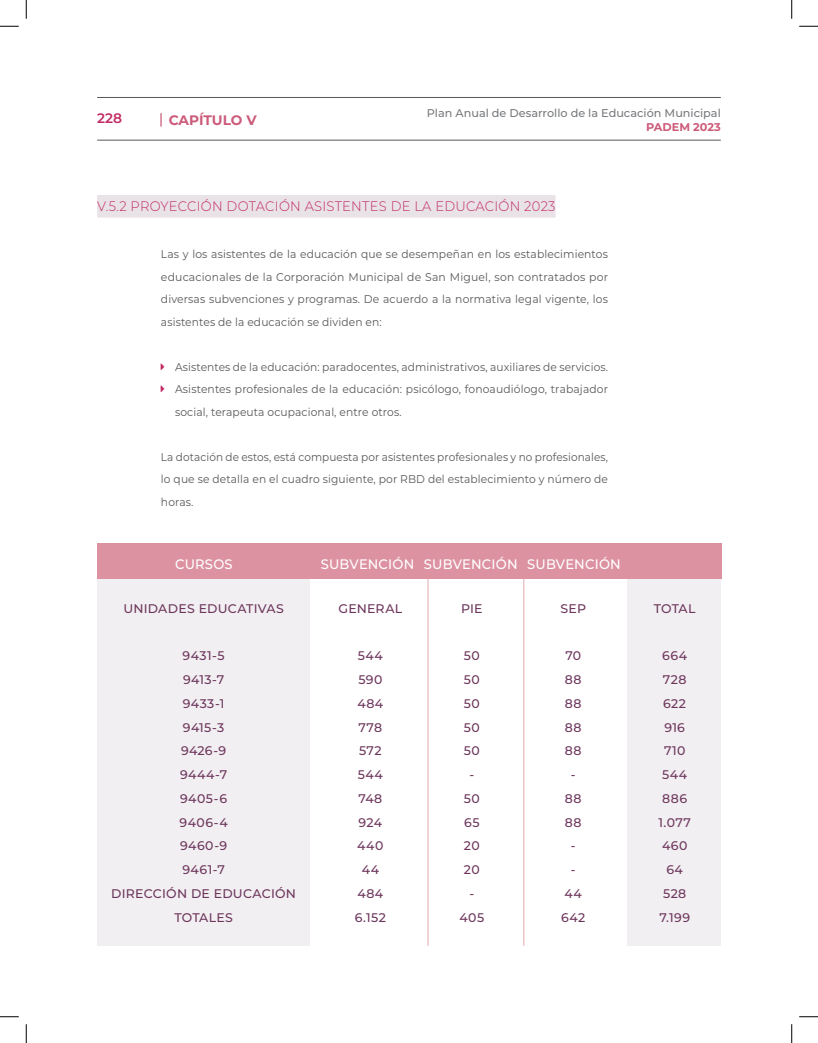
<style>
.page{position:relative;width:818px;height:1043px;background:#fff}
.page>*{position:absolute;margin:0;border:0;box-sizing:border-box;transform-origin:0 0}
.Parrafo{font:300 13.75px "Montserrat";letter-spacing:.02em;color:#c12b63;scale:.95 1}
.t1{font:500 13.75px "Montserrat";letter-spacing:.015em;color:#fff;scale:.95 1}
.t2{font:700 13.75px "Montserrat";letter-spacing:-.01em;color:#cc5b7a}
.t3{font:600 13.75px "Montserrat";color:#c12b63}
.t4{font:500 12.5px "Montserrat";letter-spacing:.03em;color:#6d365c}
.t5{font:500 12.5px "Montserrat";letter-spacing:.01em;color:#6d365c}
.Parrafo_numerado{font:11.25px/22.5px "Montserrat";letter-spacing:.01em;color:#57585a;text-align:justify;scale:.95 1}
.Parrafo_numerado-2{font:11.25px/22.5px "Montserrat";letter-spacing:.01em;color:#57585a;text-align:justify;scale:.93 1}
.t6{font:500 11.25px "Montserrat";color:#787a7d}
.t7{font:700 11.25px "Montserrat";color:#cc5b7a}
</style>
<div class="page">
<hr style="left:97px;top:140px;width:623px;height:1px;background:#57585a">
<hr style="left:97px;top:97px;width:623px;height:1px;background:#57585a">
<svg style="left:160px;top:113px;width:2px;height:14px"></svg>
<hr style="left:427px;top:578px;width:1px;height:367px;background:#e9bac2">
<hr style="left:523px;top:578px;width:1px;height:367px;background:#e9bac2">
<div style="left:97px;top:195px;width:458px;height:22px;background:#e9e2e7"></div>
<div style="left:98px;top:578px;width:212px;height:367px;background:#f2eff2"></div>
<div style="left:626px;top:578px;width:94px;height:367px;background:#f2eff2"></div>
<div style="left:97px;top:543px;width:624px;height:36px;background:#dc92a1"></div>
<svg style="left:0;top:26px;width:19px;height:1px"></svg>
<svg style="left:799px;top:26px;width:19px;height:1px"></svg>
<svg style="left:0;top:1016px;width:19px;height:1px"></svg>
<svg style="left:799px;top:1016px;width:19px;height:1px"></svg>
<svg style="left:26px;top:0;width:1px;height:19px"></svg>
<svg style="left:26px;top:1024px;width:1px;height:18px"></svg>
<svg style="left:791px;top:0;width:1px;height:19px"></svg>
<svg style="left:791px;top:1024px;width:1px;height:18px"></svg>
<p class="t3" style="left:97px;top:108px;width:26px">228</p>
<p class="t2" style="left:169px;top:110px;width:89px">CAPÍTULO V</p>
<p class="t6" style="left:427px;top:105px;width:295px">Plan Anual de Desarrollo de la Educación Municipal</p>
<p class="t7" style="left:646px;top:119px;width:76px">PADEM 2023</p>
<p class="Parrafo" style="left:97px;top:197px;width:484px">V.5.2 PROYECCIÓN DOTACIÓN ASISTENTES DE LA EDUCACIÓN 2023</p>
<p class="Parrafo_numerado" style="left:161px;top:242px;width:472px">Las y los asistentes de la educación que se desempeñan en los establecimientos educacionales de la Corporación Municipal de San Miguel, son contratados por diversas subvenciones y programas. De acuerdo a la normativa legal vigente, los asistentes de la educación se dividen en:</p>
<p class="Parrafo_numerado" style="left:175px;top:355px;width:457px">Asistentes de la educación: paradocentes, administrativos, auxiliares de servicios.</p>
<p class="Parrafo_numerado" style="left:175px;top:377px;width:457px">Asistentes profesionales de la educación: psicólogo, fonoaudiólogo, trabajador social, terapeuta ocupacional, entre otros.</p>
<p class="Parrafo_numerado-2" style="left:161px;top:445px;width:482px">La dotación de estos, está compuesta por asistentes profesionales y no profesionales, lo que se detalla en el cuadro siguiente, por RBD del establecimiento y número de horas.</p>
<p class="t1" style="left:175px;top:554px;width:62px">CURSOS</p>
<p class="t1" style="left:321px;top:554px;width:100px">SUBVENCIÓN</p>
<p class="t1" style="left:424px;top:554px;width:100px">SUBVENCIÓN</p>
<p class="t1" style="left:527px;top:554px;width:100px">SUBVENCIÓN</p>
<p class="t4" style="left:123px;top:599px;width:162px">UNIDADES EDUCATIVAS</p>
<p class="t4" style="left:183px;top:647px;width:44px">9431-5</p>
<p class="t4" style="left:183px;top:671px;width:43px">9413-7</p>
<p class="t4" style="left:183px;top:694px;width:43px">9433-1</p>
<p class="t4" style="left:183px;top:718px;width:43px">9415-3</p>
<p class="t4" style="left:181px;top:742px;width:47px">9426-9</p>
<p class="t4" style="left:180px;top:766px;width:49px">9444-7</p>
<p class="t4" style="left:180px;top:789px;width:48px">9405-6</p>
<p class="t4" style="left:179px;top:813px;width:50px">9406-4</p>
<p class="t4" style="left:180px;top:837px;width:49px">9460-9</p>
<p class="t4" style="left:182px;top:861px;width:44px">9461-7</p>
<p class="t4" style="left:111px;top:884px;width:186px">DIRECCIÓN DE EDUCACIÓN</p>
<p class="t5" style="left:174px;top:908px;width:60px">TOTALES</p>
<p class="t4" style="left:338px;top:599px;width:65px">GENERAL</p>
<p class="t4" style="left:358px;top:647px;width:27px">544</p>
<p class="t4" style="left:358px;top:671px;width:26px">590</p>
<p class="t4" style="left:357px;top:694px;width:27px">484</p>
<p class="t4" style="left:358px;top:718px;width:25px">778</p>
<p class="t4" style="left:359px;top:742px;width:24px">572</p>
<p class="t4" style="left:358px;top:766px;width:27px">544</p>
<p class="t4" style="left:358px;top:789px;width:25px">748</p>
<p class="t4" style="left:358px;top:813px;width:25px">924</p>
<p class="t4" style="left:357px;top:837px;width:28px">440</p>
<p class="t4" style="left:361px;top:861px;width:19px">44</p>
<p class="t4" style="left:357px;top:884px;width:27px">484</p>
<p class="t4" style="left:355px;top:908px;width:33px">6.152</p>
<p class="t4" style="left:461px;top:599px;width:23px">PIE</p>
<p class="t4" style="left:464px;top:647px;width:17px">50</p>
<p class="t4" style="left:464px;top:671px;width:17px">50</p>
<p class="t4" style="left:464px;top:694px;width:17px">50</p>
<p class="t4" style="left:464px;top:718px;width:17px">50</p>
<p class="t4" style="left:464px;top:742px;width:17px">50</p>
<p class="t4" style="left:469px;top:766px;width:6px">-</p>
<p class="t4" style="left:464px;top:789px;width:17px">50</p>
<p class="t4" style="left:464px;top:813px;width:17px">65</p>
<p class="t4" style="left:464px;top:837px;width:17px">20</p>
<p class="t4" style="left:464px;top:861px;width:17px">20</p>
<p class="t4" style="left:469px;top:884px;width:6px">-</p>
<p class="t4" style="left:459px;top:908px;width:26px">405</p>
<p class="t4" style="left:560px;top:599px;width:27px">SEP</p>
<p class="t4" style="left:565px;top:647px;width:17px">70</p>
<p class="t4" style="left:565px;top:671px;width:18px">88</p>
<p class="t4" style="left:565px;top:694px;width:18px">88</p>
<p class="t4" style="left:565px;top:718px;width:18px">88</p>
<p class="t4" style="left:565px;top:742px;width:18px">88</p>
<p class="t4" style="left:571px;top:766px;width:6px">-</p>
<p class="t4" style="left:565px;top:789px;width:18px">88</p>
<p class="t4" style="left:565px;top:813px;width:18px">88</p>
<p class="t4" style="left:571px;top:837px;width:6px">-</p>
<p class="t4" style="left:571px;top:861px;width:6px">-</p>
<p class="t4" style="left:564px;top:884px;width:19px">44</p>
<p class="t4" style="left:561px;top:908px;width:25px">642</p>
<p class="t4" style="left:653px;top:599px;width:43px">TOTAL</p>
<p class="t4" style="left:662px;top:647px;width:26px">664</p>
<p class="t4" style="left:663px;top:671px;width:25px">728</p>
<p class="t4" style="left:663px;top:694px;width:24px">622</p>
<p class="t4" style="left:664px;top:718px;width:22px">916</p>
<p class="t4" style="left:664px;top:742px;width:23px">710</p>
<p class="t4" style="left:662px;top:766px;width:27px">544</p>
<p class="t4" style="left:662px;top:789px;width:26px">886</p>
<p class="t4" style="left:658px;top:813px;width:34px">1.077</p>
<p class="t4" style="left:662px;top:837px;width:27px">460</p>
<p class="t4" style="left:666px;top:861px;width:18px">64</p>
<p class="t4" style="left:663px;top:884px;width:25px">528</p>
<p class="t4" style="left:659px;top:908px;width:32px">7.199</p>
</div>
